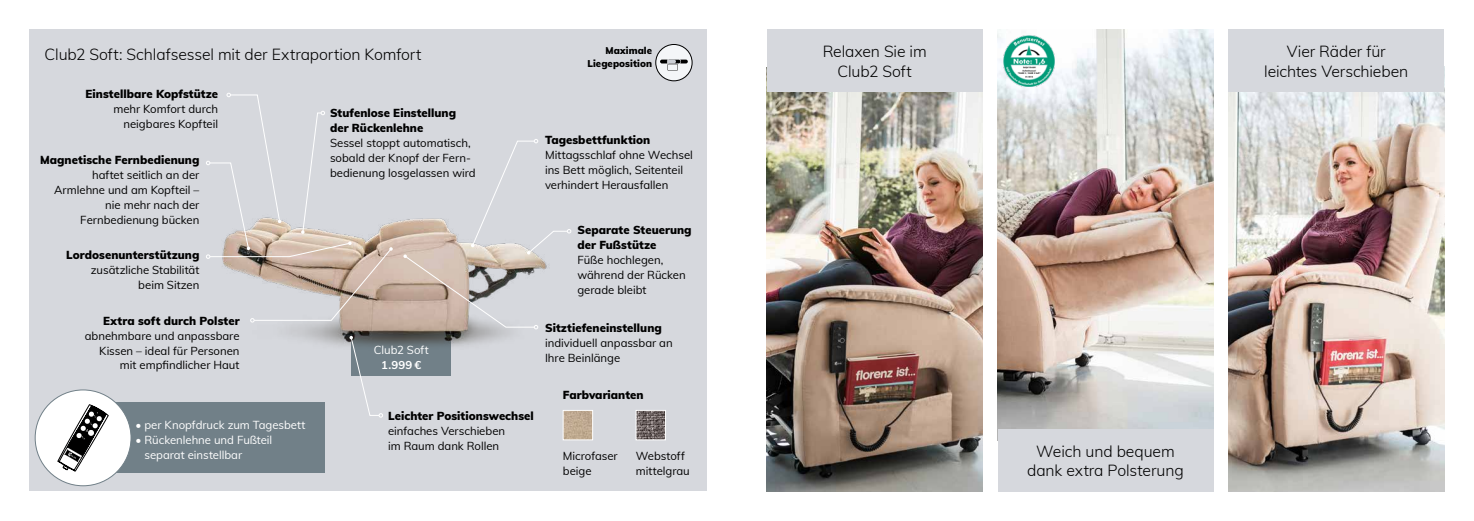
<style>
.page{position:relative;width:1474px;height:521px;background:#fff}
.page>*{position:absolute;margin:0;border:0;box-sizing:border-box;transform-origin:0 0}
.t1{font:300 15.75px/19.2px "Muli";letter-spacing:-.005em;color:#000;text-align:center}
.t2{font:11.38px/14.9px "Muli";color:#000}
.t3{font:900 11.38px/14.9px "Muli";letter-spacing:.005em;color:#000}
.t4{font:11.38px/14.9px "Muli";letter-spacing:-.005em;color:#fff}
.t5{font:700 11.38px "Muli";color:#fff}
.t6{font:900 9.62px/12.2px "Muli";letter-spacing:.005em;color:#000;text-align:right}
</style>
<div class="page">
<div style="left:30px;top:30px;width:677px;height:461px;background:#d6d8dd"></div>
<div style="left:93px;top:402px;width:232px;height:71px;background:#718088"></div>
<div style="left:35px;top:390px;width:96px;height:96px;background:#fff;border-radius:50%"></div>
<svg style="left:57px;top:404px;width:52px;height:68px"></svg>
<div style="left:352px;top:327px;width:99px;height:49px;background:#718088"></div>
<img style="left:251px;top:220px;width:321px;height:126px">
<img style="left:766px;top:92px;width:216px;height:399px">
<img style="left:1228px;top:92px;width:216px;height:399px">
<svg style="left:403px;top:139px;width:168px;height:190px"></svg>
<img style="left:565px;top:412px;width:26px;height:26px">
<div style="left:563px;top:410px;width:30px;height:30px;border:1px solid #fff"></div>
<img style="left:637px;top:412px;width:27px;height:26px">
<div style="left:635px;top:410px;width:31px;height:30px;border:1px solid #fff"></div>
<div style="left:766px;top:30px;width:216px;height:62px;background:#d6d8dd"></div>
<img style="left:997px;top:30px;width:216px;height:399px">
<img style="left:1003px;top:36px;width:51px;height:50px">
<div style="left:997px;top:429px;width:216px;height:62px;background:#d6d8dd"></div>
<div style="left:1228px;top:30px;width:216px;height:62px;background:#d6d8dd"></div>
<svg style="left:655px;top:44px;width:37px;height:37px"></svg>
<div style="left:655px;top:44px;width:37px;height:37px;border:1px solid #000;border-radius:50%"></div>
<svg style="left:660px;top:60px;width:28px;height:11px"></svg>
<svg style="left:349px;top:336px;width:34px;height:81px"></svg>
<svg style="left:206px;top:93px;width:187px;height:229px"></svg>
<h1 class="t1" style="left:45px;top:47px;width:378px">Club2 Soft: Schlafsessel mit der Extraportion Komfort</h1>
<p class="t3" style="left:85px;top:88px;width:134px">Einstellbare Kopfstütze</p>
<p class="t2" style="left:113px;top:103px;width:106px;text-align:right">mehr Komfort durch neigbares Kopfteil</p>
<p class="t3" style="left:40px;top:154px;width:161px">Magnetische Fernbedienung</p>
<p class="t2" style="left:54px;top:169px;width:147px;text-align:right">haftet seitlich an der<br>Armlehne und am Kopfteil – nie mehr nach der<br>Fernbedienung bücken</p>
<p class="t3" style="left:66px;top:249px;width:135px">Lordosenunterstützung</p>
<p class="t2" style="left:91px;top:264px;width:110px;text-align:right">zusätzliche Stabilität beim Sitzen</p>
<p class="t3" style="left:103px;top:314px;width:138px">Extra soft durch Polster</p>
<p class="t2" style="left:85px;top:329px;width:156px;text-align:right">abnehmbare und anpassbare<br>Kissen – ideal für Personen mit empfindlicher Haut</p>
<p class="t4" style="left:135px;top:418px;width:172px">• per Knopfdruck zum Tagesbett</p>
<p class="t4" style="left:144px;top:433px;width:129px;text-indent:-9px">• Rückenlehne und Fußteil separat einstellbar</p>
<p class="t3" style="left:330px;top:107px;width:128px">Stufenlose Einstellung der Rückenlehne</p>
<p class="t2" style="left:330px;top:136px;width:147px">Sessel stoppt automatisch, sobald der Knopf der Fern&shy;bedienung losgelassen wird</p>
<p class="t4" style="left:374px;top:343px;width:56px">Club2 Soft</p>
<p class="t5" style="left:381px;top:356px;width:42px">1.999 €</p>
<p class="t3" style="left:388px;top:410px;width:147px">Leichter Positionswechsel</p>
<p class="t2" style="left:388px;top:424px;width:119px">einfaches Verschieben im Raum dank Rollen</p>
<p class="t6" style="left:587px;top:46px;width:66px">Maximale<br>Liegeposition</p>
<p class="t3" style="left:545px;top:134px;width:107px">Tagesbettfunktion</p>
<p class="t2" style="left:545px;top:149px;width:149px">Mittagsschlaf ohne Wechsel ins Bett möglich, Seitenteil verhindert Herausfallen</p>
<p class="t3" style="left:577px;top:224px;width:116px">Separate Steuerung der Fußstütze</p>
<p class="t2" style="left:577px;top:254px;width:110px">Füße hochlegen, während der Rücken gerade bleibt</p>
<p class="t3" style="left:545px;top:321px;width:118px">Sitztiefeneinstellung</p>
<p class="t2" style="left:545px;top:336px;width:129px">individuell anpassbar an<br>Ihre Beinlänge</p>
<p class="t3" style="left:563px;top:389px;width:82px">Farbvarianten</p>
<p class="t2" style="left:563px;top:449px;width:56px">Microfaser beige</p>
<p class="t2" style="left:635px;top:449px;width:56px">Webstoff mittelgrau</p>
<h1 class="t1" style="left:822px;top:44px;width:106px">Relaxen Sie im<br>Club2 Soft</h1>
<h1 class="t1" style="left:1264px;top:44px;width:146px">Vier Räder für leichtes Verschieben</h1>
<h1 class="t1" style="left:1027px;top:443px;width:158px">Weich und bequem dank extra Polsterung</h1>
</div>
